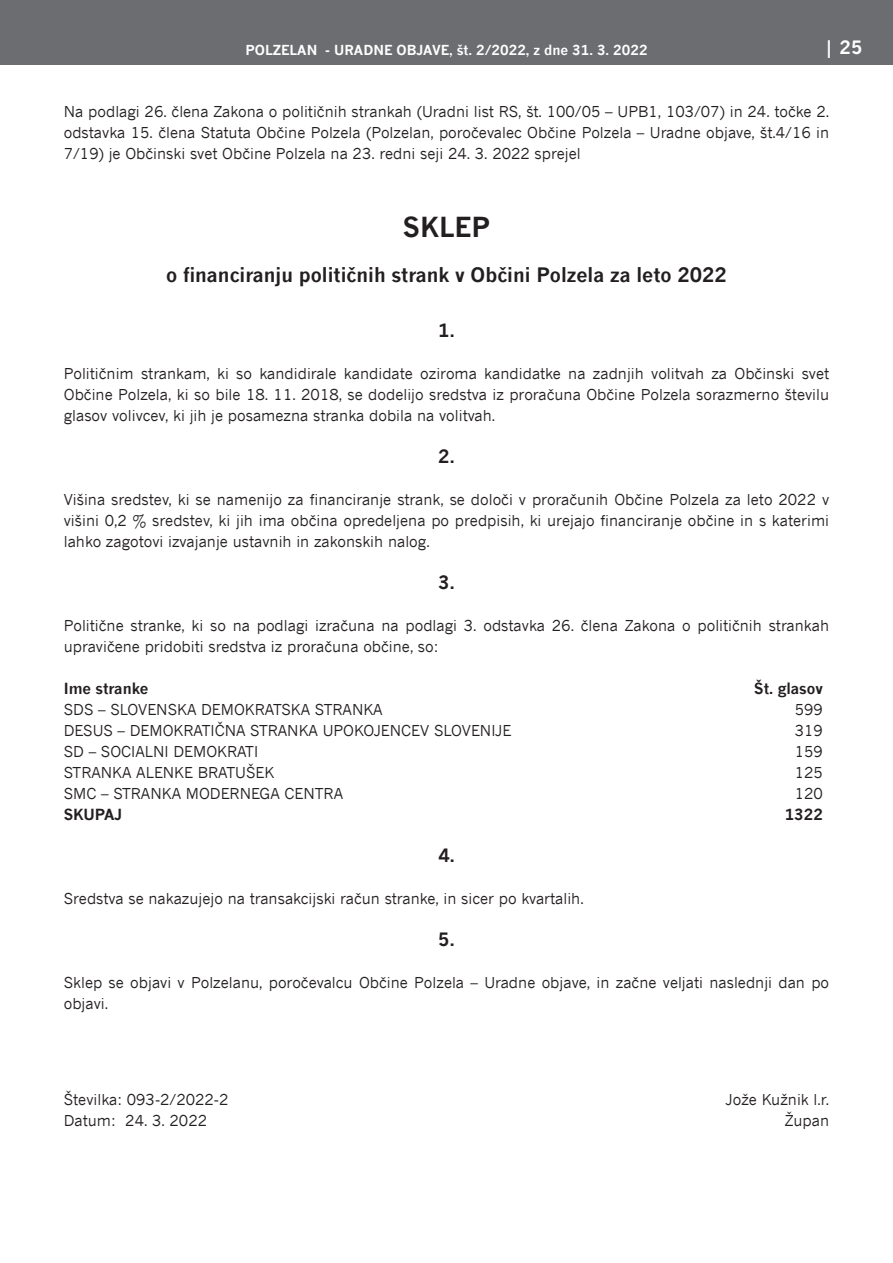
<style>
.page{position:relative;width:893px;height:1263px;background:#fff}
.page>*{position:absolute;margin:0;border:0;box-sizing:border-box;transform-origin:0 0}
.t1{font:700 27px "News Gothic";color:#231f20}
.t2{font:700 19.5px "News Gothic";color:#231f20}
.t3{font:700 18px "News Gothic";color:#231f20}
.t4{font:700 18px "News Gothic";color:#fff}
.t5{font:15px/21px "News Gothic";color:#231f20}
.t6{font:700 15px "News Gothic";color:#231f20}
.t7{font:700 13.5px "News Gothic";color:#fff}
</style>
<div class="page">
<div style="left:0;top:0;width:893px;height:64px;background:#6c6d70"></div>
<p class="t7" style="left:245px;top:39px;width:404px">POLZELAN - URADNE OBJAVE, št. 2/2022, z dne 31. 3. 2022</p>
<p class="t4" style="left:824px;top:33px;width:40px">| 25</p>
<p class="t5" style="left:64px;top:101px;width:767px;text-align:justify">Na podlagi 26. člena Zakona o političnih strankah (Uradni list RS, št. 100/05 – UPB1, 103/07) in 24. točke 2. odstavka 15. člena Statuta Občine Polzela (Polzelan, poročevalec Občine Polzela – Uradne objave, št.4/16 in 7/19) je Občinski svet Občine Polzela na 23. redni seji 24. 3. 2022 sprejel</p>
<h1 class="t1" style="left:403px;top:205px;width:89px">SKLEP</h1>
<h2 class="t2" style="left:166px;top:258px;width:562px">o financiranju političnih strank v Občini Polzela za leto 2022</h2>
<p class="t3" style="left:438px;top:315px;width:18px">1.</p>
<p class="t5" style="left:64px;top:362px;width:767px;text-align:justify">Političnim strankam, ki so kandidirale kandidate oziroma kandidatke na zadnjih volitvah za Občinski svet Občine Polzela, ki so bile 18. 11. 2018, se dodelijo sredstva iz proračuna Občine Polzela sorazmerno številu glasov volivcev, ki jih je posamezna stranka dobila na volitvah.</p>
<p class="t3" style="left:438px;top:441px;width:18px">2.</p>
<p class="t5" style="left:64px;top:488px;width:767px;text-align:justify">Višina sredstev, ki se namenijo za financiranje strank, se določi v proračunih Občine Polzela za leto 2022 v višini 0,2 % sredstev, ki jih ima občina opredeljena po predpisih, ki urejajo financiranje občine in s katerimi lahko zagotovi izvajanje ustavnih in zakonskih nalog.</p>
<p class="t3" style="left:438px;top:567px;width:18px">3.</p>
<p class="t5" style="left:64px;top:614px;width:767px">Politične stranke, ki so na podlagi izračuna na podlagi 3. odstavka 26. člena Zakona o političnih strankah upravičene pridobiti sredstva iz proračuna občine, so:</p>
<p class="t6" style="left:64px;top:676px;width:86px">Ime stranke</p>
<p class="t6" style="left:754px;top:676px;width:70px">Št. glasov</p>
<p class="t5" style="left:64px;top:698px;width:320px">SDS – SLOVENSKA DEMOKRATSKA STRANKA</p>
<p class="t5" style="left:795px;top:698px;width:30px">599</p>
<p class="t5" style="left:64px;top:719px;width:449px">DESUS – DEMOKRATIČNA STRANKA UPOKOJENCEV SLOVENIJE</p>
<p class="t5" style="left:795px;top:719px;width:30px">319</p>
<p class="t5" style="left:64px;top:740px;width:196px">SD – SOCIALNI DEMOKRATI</p>
<p class="t5" style="left:795px;top:740px;width:30px">159</p>
<p class="t5" style="left:64px;top:761px;width:212px">STRANKA ALENKE BRATUŠEK</p>
<p class="t5" style="left:795px;top:761px;width:30px">125</p>
<p class="t5" style="left:64px;top:782px;width:281px">SMC – STRANKA MODERNEGA CENTRA</p>
<p class="t5" style="left:795px;top:782px;width:30px">120</p>
<p class="t6" style="left:64px;top:802px;width:60px">SKUPAJ</p>
<p class="t6" style="left:785px;top:802px;width:40px">1322</p>
<p class="t3" style="left:438px;top:840px;width:18px">4.</p>
<p class="t5" style="left:64px;top:887px;width:521px">Sredstva se nakazujejo na transakcijski račun stranke, in sicer po kvartalih.</p>
<p class="t3" style="left:438px;top:924px;width:18px">5.</p>
<p class="t5" style="left:64px;top:971px;width:767px">Sklep se objavi v Polzelanu, poročevalcu Občine Polzela – Uradne objave, in začne veljati naslednji dan po objavi.</p>
<p class="t5" style="left:64px;top:1088px;width:166px">Številka: 093-2/2022-2<br>Datum: 24. 3. 2022</p>
<p class="t5" style="left:726px;top:1088px;width:105px;text-align:right">Jože Kužnik l.r.<br>Župan</p>
</div>
